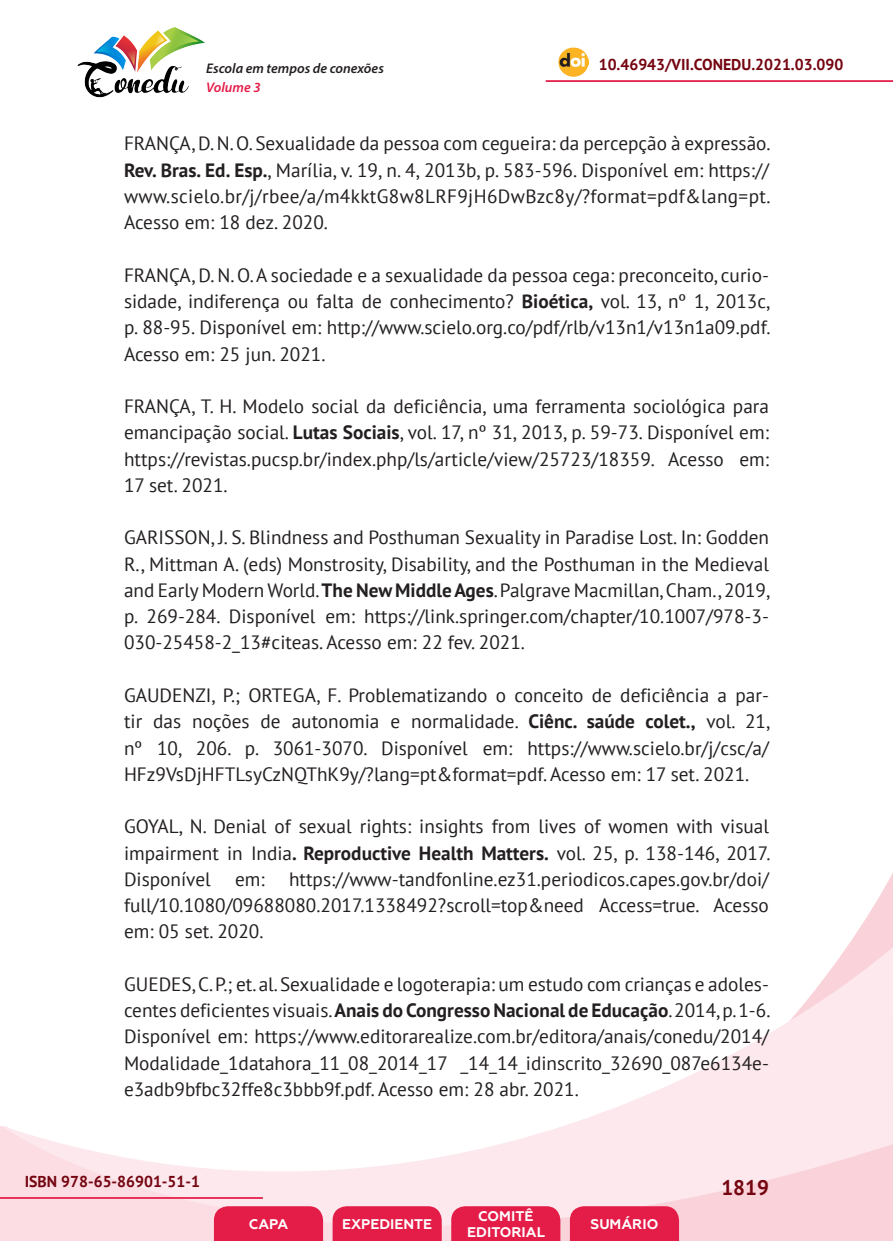
<style>
.page{position:relative;width:893px;height:1241px;background:#fff}
.page>*{position:absolute;margin:0;border:0;box-sizing:border-box;transform-origin:0 0}
.t1{font:700 21px "PT Sans";color:#740410}
._17_REFERENCIAS{font:19.25px/26.2px "PT Sans";color:#231f20;text-align:justify}
.t2{font:700 15.75px "PT Sans";color:#740410}
.t3{font:700 14px/16.8px "Geometria";color:#fff;text-align:center}
.t4{font:italic 600 14px "Myriad Pro";color:#231f20}
.t5{font:italic 600 14px "Myriad Pro";color:#e41c48}
.s1{font-weight:700}
</style>
<div class="page">
<svg style="left:848px;top:873px;width:45px;height:73px"></svg>
<svg style="left:0;top:946px;width:893px;height:294px"></svg>
<hr style="left:0;top:1196px;width:263px;height:2px;background:#e41c48">
<hr style="left:546px;top:80px;width:347px;height:2px;background:#e41c48">
<img style="left:559px;top:47px;width:30px;height:30px">
<img style="left:77px;top:27px;width:128px;height:71px">
<svg style="left:214px;top:1205px;width:109px;height:35px;background:#e52751"></svg>
<svg style="left:333px;top:1205px;width:109px;height:35px;background:#e52751"></svg>
<svg style="left:451px;top:1205px;width:109px;height:35px;background:#e52751"></svg>
<svg style="left:570px;top:1205px;width:109px;height:35px;background:#e52650"></svg>
<p class="t4" style="left:206px;top:59px;width:179px">Escola em tempos de conexões</p>
<p class="t2" style="left:599px;top:54px;width:246px">10.46943/VII.CONEDU.2021.03.090</p>
<p class="t5" style="left:206px;top:78px;width:56px">Volume 3</p>
<p class="_17_REFERENCIAS" style="left:124px;top:130px;width:648px">FRANÇA, D. N. O. Sexualidade da pessoa com cegueira: da percepção à expressão.<br><span class="s1">Rev. Bras. Ed. Esp.</span>, Marília, v. 19, n. 4, 2013b, p. 583-596. Disponível em: https:// www.scielo.br/j/rbee/a/m4kktG8w8LRF9jH6DwBzc8y/?format=pdf&amp;lang=pt.<br>Acesso em: 18 dez. 2020.</p>
<p class="_17_REFERENCIAS" style="left:124px;top:261px;width:648px">FRANÇA, D. N. O. A sociedade e a sexualidade da pessoa cega: preconceito, curio&shy;sidade, indiferença ou falta de conhecimento? <span class="s1">Bioética,</span> vol. 13, nº 1, 2013c, p. 88-95. Disponível em: http://www.scielo.org.co/pdf/rlb/v13n1/v13n1a09.pdf.<br>Acesso em: 25 jun. 2021.</p>
<p class="_17_REFERENCIAS" style="left:124px;top:392px;width:646px">FRANÇA, T. H. Modelo social da deficiência, uma ferramenta sociológica para emancipação social. <span class="s1">Lutas Sociais</span>, vol. 17, nº 31, 2013, p. 59-73. Disponível em: https://revistas.pucsp.br/index.php/ls/article/view/25723/18359. Acesso em:<br>17 set. 2021.</p>
<p class="_17_REFERENCIAS" style="left:124px;top:524px;width:648px">GARISSON, J. S. Blindness and Posthuman Sexuality in Paradise Lost. In: Godden R., Mittman A. (eds) Monstrosity, Disability, and the Posthuman in the Medieval and Early Modern World. <span class="s1">The New Middle Ages</span>. Palgrave Macmillan, Cham., 2019, p. 269-284. Disponível em: https://link.springer.com/chapter/10.1007/978-3- 030-25458-2_13#citeas. Acesso em: 22 fev. 2021.</p>
<p class="_17_REFERENCIAS" style="left:124px;top:681px;width:648px">GAUDENZI, P.; ORTEGA, F. Problematizando o conceito de deficiência a par&shy;tir das noções de autonomia e normalidade. <span class="s1">Ciênc. saúde colet.,</span> vol. 21, nº 10, 206. p. 3061-3070. Disponível em: https://www.scielo.br/j/csc/a/ HFz9VsDjHFTLsyCzNQThK9y/?lang=pt&amp;format=pdf. Acesso em: 17 set. 2021.</p>
<p class="_17_REFERENCIAS" style="left:124px;top:812px;width:648px">GOYAL, N. Denial of sexual rights: insights from lives of women with visual impairment in India<span class="s1">. Reproductive Health Matters.</span> vol. 25, p. 138-146, 2017.<br>Disponível</p>
<p class="_17_REFERENCIAS" style="left:124px;top:865px;width:646px;text-indent:165px">https://www-tandfonline.ez31.periodicos.capes.gov.br/doi/ full/10.1080/09688080.2017.1338492?scroll=top&amp;need Access=true. Acesso em: 05 set. 2020.</p>
<p class="_17_REFERENCIAS" style="left:124px;top:970px;width:648px">GUEDES, C. P.; et. al. Sexualidade e logoterapia: um estudo com crianças e adoles&shy;centes deficientes visuais. <span class="s1">Anais do Congresso Nacional de Educação</span>. 2014, p. 1-6.<br>Disponível em: https://www.editorarealize.com.br/editora/anais/conedu/2014/ Modalidade_1datahora_11_08_2014_17 _14_14_idinscrito_32690_087e6134e&shy;e3adb9bfbc32ffe8c3bbb9f.pdf. Acesso em: 28 abr. 2021.</p>
<p class="_17_REFERENCIAS" style="left:235px;top:865px;width:31px">em:</p>
<p class="t2" style="left:25px;top:1170px;width:177px">ISBN 978-65-86901-51-1</p>
<p class="t3" style="left:249px;top:1215px;width:41px">CAPA</p>
<p class="t3" style="left:342px;top:1215px;width:92px">EXPEDIENTE</p>
<p class="t3" style="left:467px;top:1207px;width:79px">COMITÊ<br>EDITORIAL</p>
<p class="t3" style="left:590px;top:1215px;width:69px">SUMÁRIO</p>
<p class="t1" style="left:721px;top:1173px;width:49px">1819</p>
</div>
